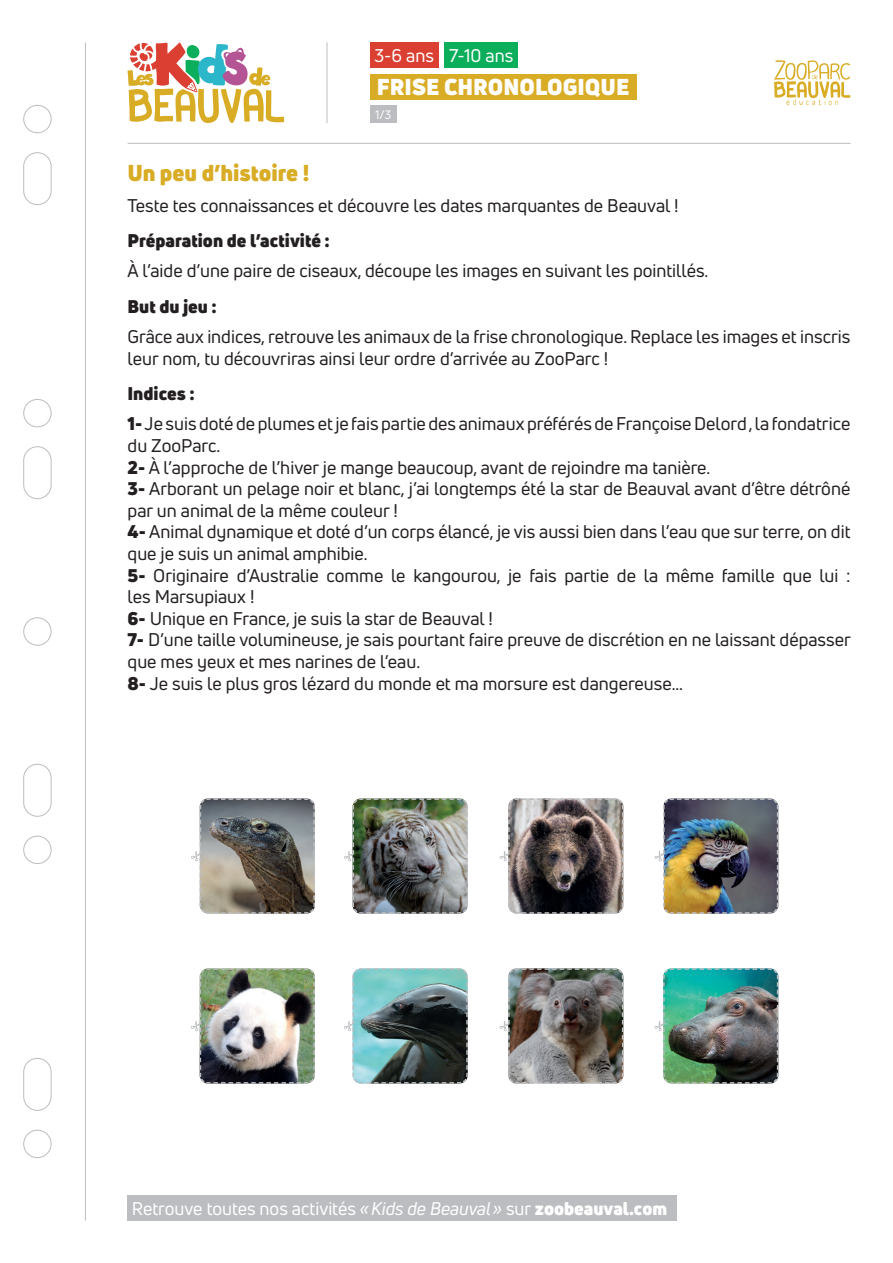
<style>
.page{position:relative;width:893px;height:1263px;background:#fff}
.page>*{position:absolute;margin:0;border:0;box-sizing:border-box;transform-origin:0 0}
.t1{font:900 22.5px "Uni Neue";color:#fff}
.t2{font:900 22.5px "Uni Neue";color:#d9ac25}
.t3{font:18px/21.6px "Uni Neue";color:#231f20}
.t4{font:18px "Uni Neue";color:#fff}
.t5{font:900 18px "Uni Neue";color:#231f20}
.t6{font:12px "Uni Neue";color:#fff}
.s1{font-weight:900}
.s2{font-style:italic}
</style>
<div class="page">
<hr style="left:85px;top:43px;width:1px;height:1177px;background:#bcbdc0">
<div style="left:23px;top:105px;width:28px;height:28px;border:1px solid #bcbdc0;border-radius:50%"></div>
<div style="left:23px;top:1130px;width:28px;height:28px;border:1px solid #bcbdc0;border-radius:50%"></div>
<div style="left:23px;top:399px;width:28px;height:28px;border:1px solid #bcbdc0;border-radius:50%"></div>
<div style="left:23px;top:617px;width:28px;height:28px;border:1px solid #bcbdc0;border-radius:50%"></div>
<div style="left:23px;top:836px;width:28px;height:28px;border:1px solid #bcbdc0;border-radius:50%"></div>
<div style="left:23px;top:152px;width:28px;height:53px;border:1px solid #bcbdc0;border-radius:14px"></div>
<div style="left:23px;top:1058px;width:28px;height:53px;border:1px solid #bcbdc0;border-radius:14px"></div>
<div style="left:23px;top:446px;width:28px;height:53px;border:1px solid #bcbdc0;border-radius:14px"></div>
<div style="left:23px;top:764px;width:28px;height:53px;border:1px solid #bcbdc0;border-radius:14px"></div>
<svg style="left:128px;top:43px;width:156px;height:80px"></svg>
<div style="left:370px;top:74px;width:266px;height:25px;background:#d9ac25"></div>
<div style="left:370px;top:43px;width:68px;height:25px;background:#db3f32"></div>
<hr style="left:327px;top:43px;width:1px;height:80px;background:#bcbdc0">
<hr style="left:128px;top:143px;width:722px;height:1px;background:#bcbdc0">
<svg style="left:774px;top:60px;width:76px;height:45px"></svg>
<div style="left:444px;top:43px;width:74px;height:25px;background:#0bae5a"></div>
<div style="left:370px;top:106px;width:26px;height:17px;background:#bcbdc0"></div>
<div style="left:128px;top:1195px;width:549px;height:25px;background:#bcbdc0"></div>
<img style="left:654px;top:798px;width:125px;height:116px">
<img style="left:654px;top:968px;width:125px;height:116px">
<svg style="left:499px;top:798px;width:125px;height:116px;background:#726a69"></svg>
<img style="left:499px;top:968px;width:125px;height:116px">
<img style="left:344px;top:798px;width:124px;height:116px">
<svg style="left:344px;top:968px;width:124px;height:116px;background:#628181"></svg>
<svg style="left:191px;top:798px;width:124px;height:116px;background:#7e7b76"></svg>
<img style="left:191px;top:968px;width:124px;height:116px">
<p class="t4" style="left:374px;top:44px;width:141px">3-6 ans 7-10 ans</p>
<p class="t1" style="left:377px;top:71px;width:254px">FRISE CHRONOLOGIQUE</p>
<p class="t6" style="left:375px;top:107px;width:18px">1/3</p>
<p class="t2" style="left:128px;top:157px;width:183px">Un peu d’histoire !</p>
<p class="t3" style="left:128px;top:194px;width:552px">Teste tes connaissances et découvre les dates marquantes de Beauval !</p>
<p class="t5" style="left:128px;top:228px;width:204px">Préparation de l’activité :</p>
<p class="t3" style="left:128px;top:260px;width:582px">À l’aide d’une paire de ciseaux, découpe les images en suivant les pointillés.</p>
<p class="t5" style="left:128px;top:293px;width:91px">But du jeu :</p>
<p class="t3" style="left:128px;top:326px;width:724px">Grâce aux indices, retrouve les animaux de la frise chronologique. Replace les images et inscris leur nom, tu découvriras ainsi leur ordre d’arrivée au ZooParc !</p>
<p class="t3" style="left:128px;top:378px;width:724px;line-height:30.6px"><span class="s1">Indices :<br>1-</span> Je suis doté de plumes et je fais partie des animaux préférés de Françoise Delord , la fondatrice</p>
<p class="t3" style="left:128px;top:435px;width:725px">du ZooParc.<br><span class="s1">2-</span> À l’approche de l’hiver je mange beaucoup, avant de rejoindre ma tanière.<br><span class="s1">3-</span> Arborant un pelage noir et blanc, j’ai longtemps été la star de Beauval avant d’être détrôné par un animal de la même couleur !<br><span class="s1">4-</span> Animal dynamique et doté d’un corps élancé, je vis aussi bien dans l’eau que sur terre, on dit que je suis un animal amphibie.<br><span class="s1">5-</span> Originaire d’Australie comme le kangourou, je fais partie de la même famille que lui : les Marsupiaux !<br><span class="s1">6-</span> Unique en France, je suis la star de Beauval !<br><span class="s1">7-</span> D’une taille volumineuse, je sais pourtant faire preuve de discrétion en ne laissant dépasser que mes yeux et mes narines de l’eau.<br><span class="s1">8-</span> Je suis le plus gros lézard du monde et ma morsure est dangereuse...</p>
<p class="t4" style="left:132px;top:1197px;width:537px">Retrouve toutes nos activités <span class="s2">«Kids de Beauval»</span> sur <span class="s1">zoobeauval.com</span></p>
</div>
